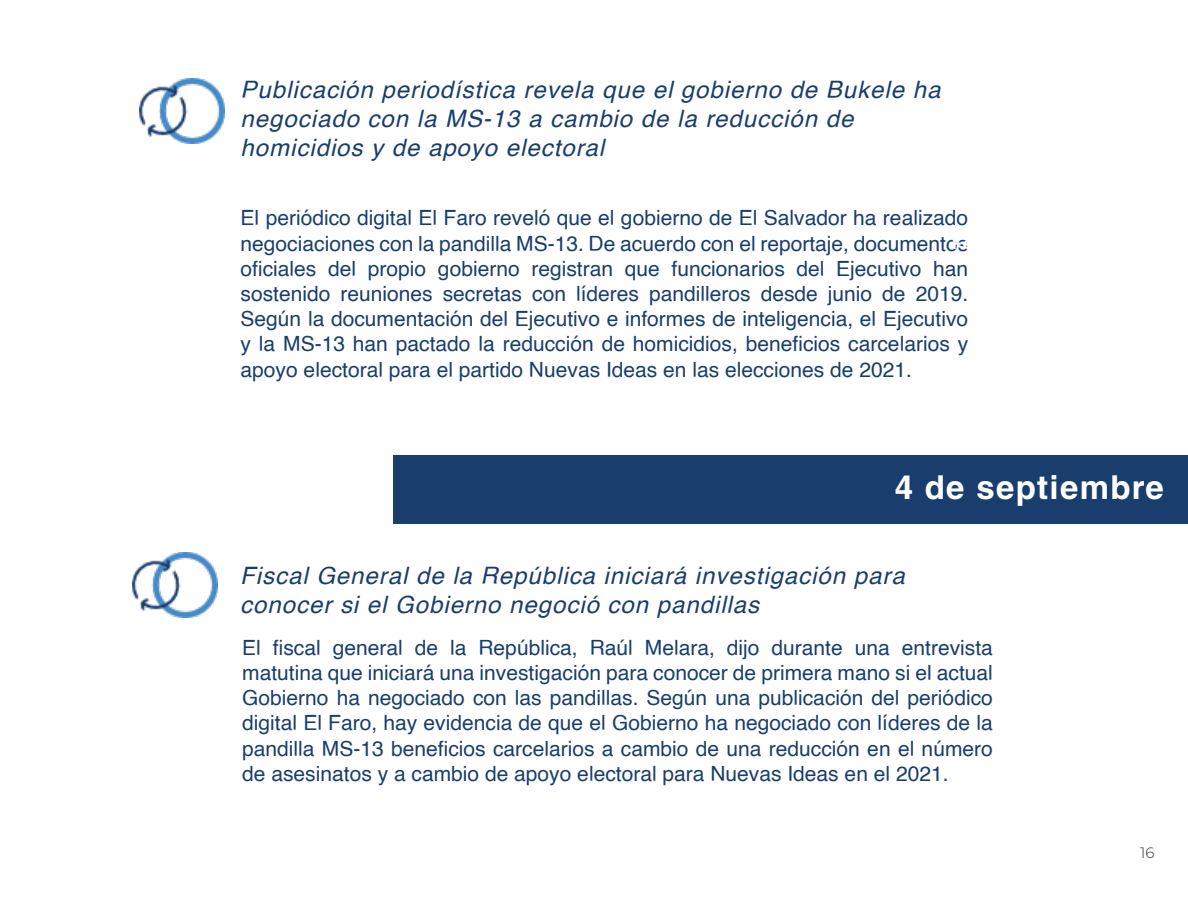
<style>
.page{position:relative;width:1188px;height:918px;background:#fff}
.page>*{position:absolute;margin:0;border:0;box-sizing:border-box;transform-origin:0 0}
.t1{font:700 33px "Helvetica LT Std";letter-spacing:.04em;color:#fff}
.t2{font:italic 24px/28.8px "Helvetica";letter-spacing:.04em;color:#193e6d}
.t3{font:21px/25.2px "Helvetica";color:#193e6d;text-align:justify}
.t4{font:300 15px "Montserrat";color:#333}
</style>
<div class="page">
<img style="left:139px;top:78px;width:85px;height:65px">
<img style="left:133px;top:553px;width:85px;height:64px">
<div style="left:393px;top:455px;width:795px;height:69px;background:#193e6d"></div>
<p class="t2" style="left:241px;top:77px;width:701px">Publicación periodística revela que el gobierno de Bukele ha negociado con la MS-13 a cambio de la reducción de homicidios y de apoyo electoral</p>
<p class="t3" style="left:241px;top:207px;width:729px">El periódico digital El Faro reveló que el gobierno de El Salvador ha realizado negociaciones con la pandilla MS-13. De acuerdo con el reportaje, documentos oficiales del propio gobierno registran que funcionarios del Ejecutivo han sostenido reuniones secretas con líderes pandilleros desde junio de 2019.<br>Según la documentación del Ejecutivo e informes de inteligencia, el Ejecutivo y la MS-13 han pactado la reducción de homicidios, beneficios carcelarios y apoyo electoral para el partido Nuevas Ideas en las elecciones de 2021.</p>
<h1 class="t1" style="left:895px;top:476px;width:271px">4 de septiembre</h1>
<p class="t2" style="left:240px;top:563px;width:666px">Fiscal General de la República iniciará investigación para conocer si el Gobierno negoció con pandillas</p>
<p class="t3" style="left:242px;top:636px;width:752px">El fiscal general de la República, Raúl Melara, dijo durante una entrevista matutina que iniciará una investigación para conocer de primera mano si el actual Gobierno ha negociado con las pandillas. Según una publicación del periódico digital El Faro, hay evidencia de que el Gobierno ha negociado con líderes de la pandilla MS-13 beneficios carcelarios a cambio de una reducción en el número de asesinatos y a cambio de apoyo electoral para Nuevas Ideas en el 2021.</p>
<p class="t4" style="left:1140px;top:844px;width:16px">16</p>
</div>
